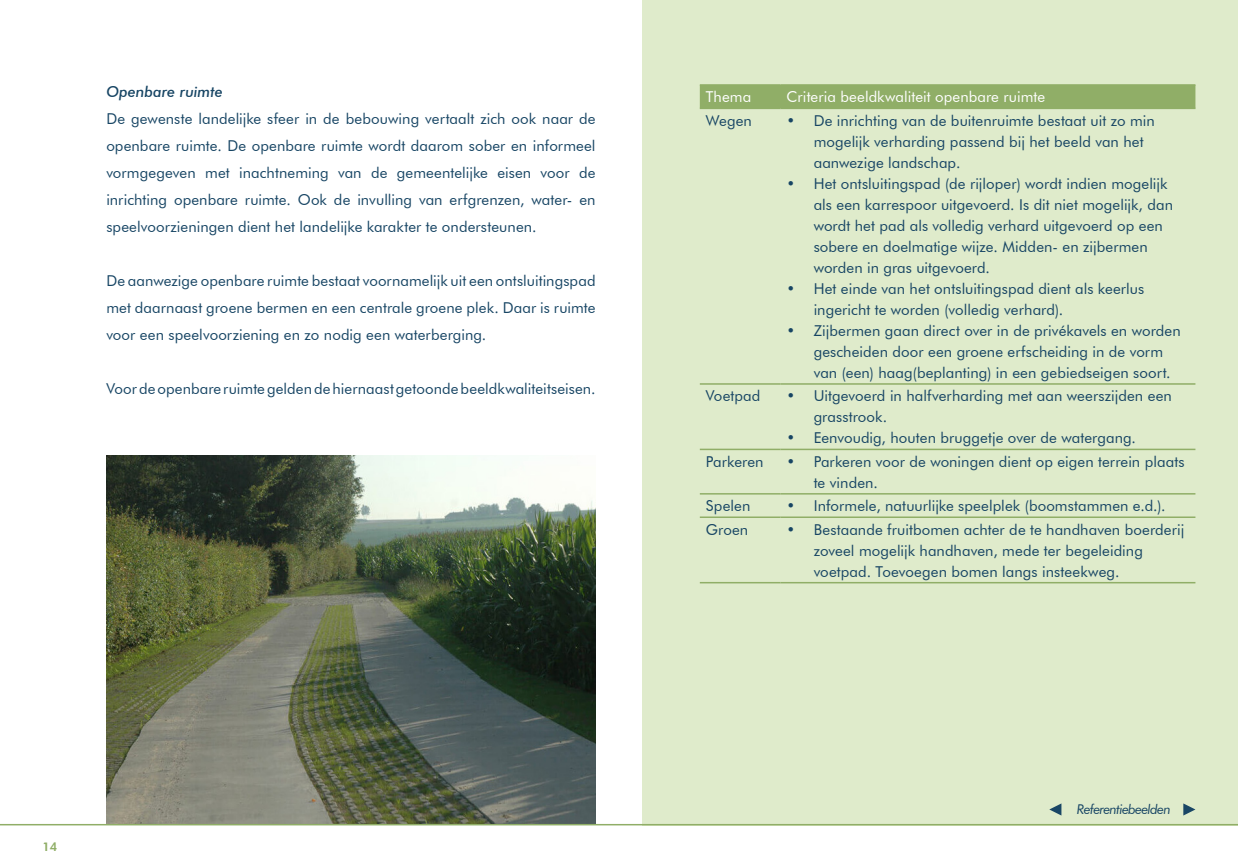
<style>
.page{position:relative;width:1238px;height:868px;background:#fff}
.page>*{position:absolute;margin:0;border:0;box-sizing:border-box;transform-origin:0 0}
.Broodtekst{font:15px/21px "Futura BT";letter-spacing:.005em;color:#174564}
.Tabeltekst_titel{font:15px "Futura BT";letter-spacing:.005em;color:#fff}
.Tabeltekst{font:15px "Futura BT";letter-spacing:.01em;color:#174564}
.Subparagraaf{font:italic 500 15px "Futura BT";letter-spacing:.005em;color:#174564}
.Bijschrift_rechts{font:italic 13.5px "Futura BT";letter-spacing:-.05em;color:#174564}
.t1{font:800 12px "Futura BT";color:#90ae67}
</style>
<div class="page">
<div style="left:642px;top:0;width:595px;height:825px;background:#dfebcb"></div>
<img style="left:106px;top:455px;width:489px;height:368px">
<div style="left:699px;top:86px;width:496px;height:22px;background:#90ae67"></div>
<hr style="left:699px;top:84px;width:81px;height:2px;background:#90ae67">
<hr style="left:780px;top:84px;width:415px;height:2px;background:#90ae67">
<hr style="left:699px;top:108px;width:81px;height:1px;background:#90ae67">
<hr style="left:780px;top:108px;width:415px;height:1px;background:#90ae67">
<hr style="left:699px;top:383px;width:81px;height:1px;background:#90ae67">
<hr style="left:780px;top:383px;width:415px;height:1px;background:#90ae67">
<hr style="left:699px;top:448px;width:81px;height:2px;background:#90ae67">
<hr style="left:780px;top:448px;width:415px;height:2px;background:#90ae67">
<hr style="left:699px;top:493px;width:81px;height:1px;background:#90ae67">
<hr style="left:780px;top:493px;width:415px;height:1px;background:#90ae67">
<hr style="left:699px;top:516px;width:81px;height:2px;background:#90ae67">
<hr style="left:780px;top:516px;width:415px;height:2px;background:#90ae67">
<hr style="left:699px;top:582px;width:81px;height:1px;background:#90ae67">
<hr style="left:780px;top:582px;width:415px;height:1px;background:#90ae67">
<hr style="left:0;top:823px;width:1237px;height:2px;background:#90ae67">
<svg style="left:1049px;top:803px;width:12px;height:12px"></svg>
<svg style="left:1183px;top:803px;width:12px;height:12px"></svg>
<p class="Subparagraaf" style="left:106px;top:82px;width:118px">Openbare ruimte</p>
<p class="Broodtekst" style="left:106px;top:105px;width:491px;line-height:27px;text-align:justify">De gewenste landelijke sfeer in de bebouwing vertaalt zich ook naar de openbare ruimte. De openbare ruimte wordt daarom sober en informeel vormgegeven met inachtneming van de gemeentelijke eisen voor de inrichting openbare ruimte. Ook de invulling van erfgrenzen, water- en speelvoorzieningen dient het landelijke karakter te ondersteunen.</p>
<p class="Broodtekst" style="left:106px;top:267px;width:491px;line-height:27px;text-align:justify">De aanwezige openbare ruimte bestaat voornamelijk uit een ontsluitingspad met daarnaast groene bermen en een centrale groene plek. Daar is ruimte voor een speelvoorziening en zo nodig een waterberging.</p>
<p class="Broodtekst" style="left:106px;top:378px;width:490px">Voor de openbare ruimte gelden de hiernaast getoonde beeldkwaliteitseisen.</p>
<p class="t1" style="left:43px;top:839px;width:16px">14</p>
<p class="Tabeltekst_titel" style="left:705px;top:88px;width:47px">Thema</p>
<p class="Tabeltekst_titel" style="left:786px;top:88px;width:260px">Criteria beeldkwaliteit openbare ruimte</p>
<p class="Tabeltekst" style="left:705px;top:111px;width:48px">Wegen</p>
<p class="Broodtekst" style="left:813px;top:110px;width:342px;text-indent:-27px">• De inrichting van de buitenruimte bestaat uit zo min mogelijk verharding passend bij het beeld van het aanwezige landschap.</p>
<p class="Broodtekst" style="left:813px;top:173px;width:361px;text-indent:-27px">• Het ontsluitingspad (de rijloper) wordt indien mogelijk als een karrespoor uitgevoerd. Is dit niet mogelijk, dan wordt het pad als volledig verhard uitgevoerd op een sobere en doelmatige wijze. Midden- en zijbermen worden in gras uitgevoerd.</p>
<p class="Broodtekst" style="left:813px;top:278px;width:332px;text-indent:-27px">• Het einde van het ontsluitingspad dient als keerlus ingericht te worden (volledig verhard).</p>
<p class="Broodtekst" style="left:813px;top:320px;width:368px;text-indent:-27px">• Zijbermen gaan direct over in de privékavels en worden gescheiden door een groene erfscheiding in de vorm van (een) haag(beplanting) in een gebiedseigen soort.</p>
<p class="Tabeltekst" style="left:705px;top:387px;width:56px">Voetpad</p>
<p class="Broodtekst" style="left:813px;top:385px;width:360px;text-indent:-27px">• Uitgevoerd in halfverharding met aan weerszijden een grasstrook.</p>
<p class="Broodtekst" style="left:786px;top:427px;width:351px">• Eenvoudig, houten bruggetje over de watergang.</p>
<p class="Tabeltekst" style="left:705px;top:452px;width:59px">Parkeren</p>
<p class="Broodtekst" style="left:813px;top:451px;width:372px;text-indent:-27px">• Parkeren voor de woningen dient op eigen terrein plaats te vinden.</p>
<p class="Tabeltekst" style="left:705px;top:496px;width:46px">Spelen</p>
<p class="Broodtekst" style="left:786px;top:495px;width:380px">• Informele, natuurlijke speelplek (boomstammen e.d.).</p>
<p class="Tabeltekst" style="left:705px;top:520px;width:44px">Groen</p>
<p class="Broodtekst" style="left:813px;top:518px;width:372px;text-indent:-27px">• Bestaande fruitbomen achter de te handhaven boerderij zoveel mogelijk handhaven, mede ter begeleiding voetpad. Toevoegen bomen langs insteekweg.</p>
<p class="Bijschrift_rechts" style="left:1076px;top:801px;width:95px">Referentiebeelden</p>
</div>
